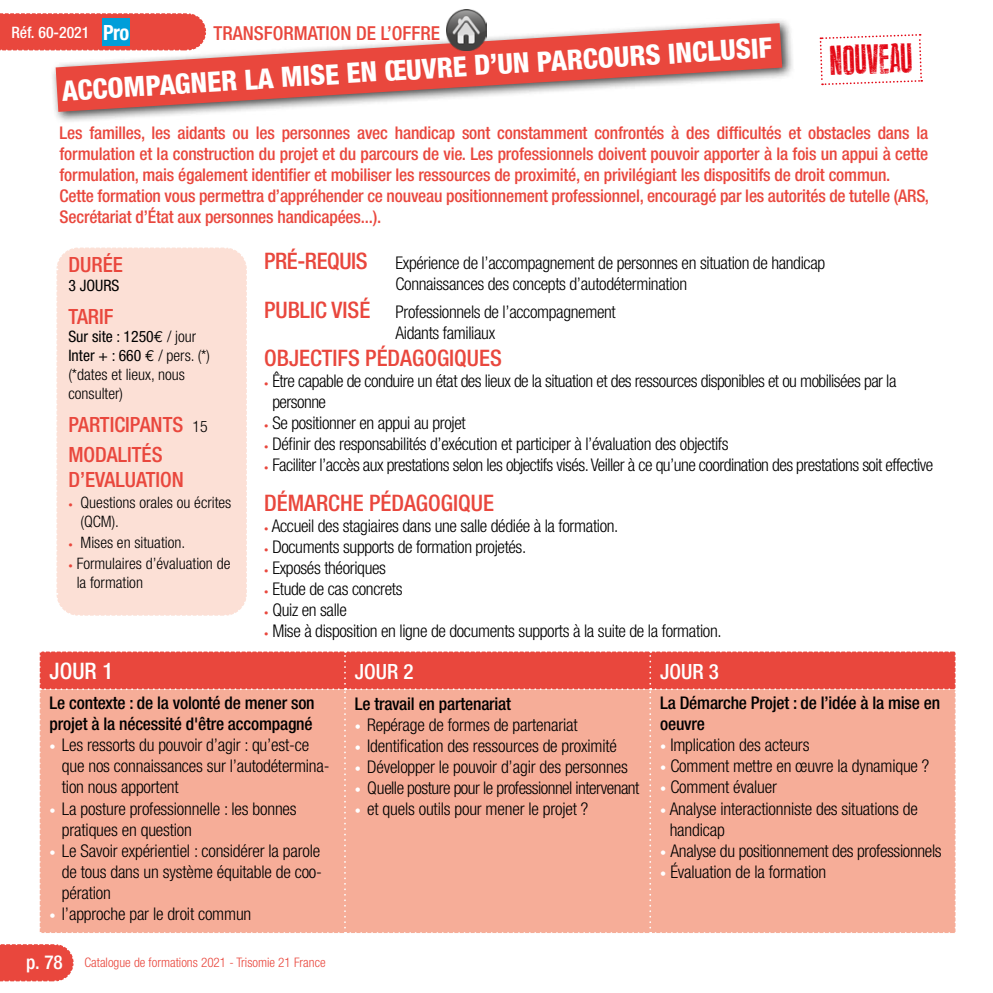
<style>
.page{position:relative;width:993px;height:993px;background:#fff}
.page>*{position:absolute;margin:0;border:0;box-sizing:border-box;transform-origin:0 0}
.t1{font:40.95px "New Press Eroded";color:#e30613;scale:.9 1}
.t2{font:800 condensed 28px "Helvetica Neue";color:#fff}
.t3{font:500 condensed 22.75px "Helvetica Neue";color:#e9473d}
.t4{font:500 condensed 22.75px "Helvetica Neue";color:#fff}
.t5{font:500 condensed 21px/30.1px "Helvetica Neue";color:#e9473d}
.t6{font:500 condensed 21px "Helvetica Neue";color:#fff}
.t7{font:700 condensed 21px "Helvetica Neue";color:#fff}
.t8{font:500 condensed 19.25px "Helvetica Neue";color:#e9473d}
.t9{font:500 condensed 19.25px "Helvetica Neue";color:#fff}
.t10{font:300 condensed 17.5px/21px "Helvetica Neue";letter-spacing:-.02em;color:#000}
.t11{font:500 condensed 17.5px/21px "Helvetica Neue";letter-spacing:-.01em;color:#e9473d}
.t12{font:500 condensed 17.5px/21px "Helvetica Neue";letter-spacing:-.01em;color:#000}
.t13{font:300 condensed 15.75px/18.9px "Helvetica Neue";color:#000}
.t14{font:500 condensed 15.75px "Helvetica Neue";color:#fff}
.t15{font:condensed 15.75px "Helvetica Neue";color:#000}
.t16{font:300 condensed 13.12px "Helvetica Neue";color:#e9473d}
.s1{font-weight:400}
.s2{font-family:"Euro Mono";font-weight:400;font-stretch:normal}
.s3{font-weight:300;font-size:15.75px;color:#000}
.s4{font-size:8.75px;color:#e9473d}
.s5{font-weight:500;font-size:22.75px;color:#e9473d}
.s6{font-size:12.25px;color:#fff}
</style>
<div class="page">
<svg style="left:0;top:13px;width:200px;height:38px;background:#ea5148"></svg>
<svg style="left:0;top:944px;width:74px;height:38px;background:#eb584f"></svg>
<div style="left:56px;top:247px;width:191px;height:369px;background:#fce0d6"></div>
<svg style="left:39px;top:651px;width:917px;height:282px;background:#f4a08c"></svg>
<div style="left:50px;top:18px;width:744px;height:106px;background:#000;opacity:.75"></div>
<svg style="left:56px;top:23px;width:726px;height:89px;fill:#e9473d"></svg>
<svg style="left:819px;top:34px;width:103px;height:52px"></svg>
<img style="left:446px;top:10px;width:40px;height:40px">
<p class="t7" style="left:103px;top:20px;width:28px">Pro</p>
<p class="t14" style="left:11px;top:23px;width:80px">Réf. 60-2021</p>
<p class="t8" style="left:213px;top:22px;width:228px">TRANSFORMATION DE L’OFFRE</p>
<h2 class="t2" style="left:61px;top:77px;width:712px;rotate:-4deg">ACCOMPAGNER LA MISE EN ŒUVRE D’UN PARCOURS INCLUSIF</h2>
<h1 class="t1" style="left:828px;top:40px;width:94px;rotate:-2deg">NOUVEAU</h1>
<p class="t11" style="left:60px;top:121px;width:870px">Les familles, les aidants ou les personnes avec handicap sont constamment confrontés à des difficultés et obstacles dans la formulation et la construction du projet et du parcours de vie. Les professionnels doivent pouvoir apporter à la fois un appui à cette formulation, mais également identifier et mobiliser les ressources de proximité, en privilégiant les dispositifs de droit commun.<br>Cette formation vous permettra d’appréhender ce nouveau positionnement professionnel, encouragé par les autorités de tutelle (ARS, Secrétariat d’État aux personnes handicapées...).</p>
<p class="t5" style="left:68px;top:249px;width:56px">DURÉE</p>
<p class="t15" style="left:68px;top:276px;width:53px">3 JOURS</p>
<p class="t5" style="left:68px;top:300px;width:47px">TARIF</p>
<p class="t13" style="left:68px;top:327px;width:143px"><span class="s1">Sur site : 1250</span><span class="s2">€</span> / jour<br><span class="s1">Inter + : 660</span> <span class="s2">€</span> / pers. (*) (*dates et lieux, nous consulter)</p>
<p class="t5" style="left:68px;top:408px;width:141px">PARTICIPANTS <span class="s3">15<br></span>MODALITÉS</p>
<p class="t5" style="left:68px;top:464px;width:117px">D’EVALUATION</p>
<p class="t13" style="left:80px;top:492px;width:152px;text-indent:-12px"><span class="s4">•</span> Questions orales ou écrites (QCM).</p>
<p class="t13" style="left:68px;top:532px;width:118px"><span class="s4">•</span> Mises en situation.</p>
<p class="t13" style="left:77px;top:553px;width:155px;text-indent:-8px"><span class="s4">•</span> Formulaires d’évaluation de la formation</p>
<p class="t10" style="left:264px;top:252px;width:562px;text-align:center"><span class="s5">PRÉ-REQUIS</span> Expérience de l’accompagnement de personnes en situation de handicap<br>Connaissances des concepts d’autodétermination</p>
<p class="t10" style="left:395px;top:300px;width:222px;text-indent:-131px"><span class="s5">PUBLIC VISÉ</span> Professionnels de l’accompagnement<br>Aidants familiaux</p>
<h3 class="t3" style="left:264px;top:344px;width:239px">OBJECTIFS PÉDAGOGIQUES</h3>
<p class="t10" style="left:272px;top:370px;width:625px;text-indent:-8px"><span class="s4">•</span> Être capable de conduire un état des lieux de la situation et des ressources disponibles et ou mobilisées par la personne</p>
<p class="t10" style="left:264px;top:412px;width:203px"><span class="s4">•</span> Se positionner en appui au projet</p>
<p class="t10" style="left:264px;top:433px;width:466px"><span class="s4">•</span> Définir des responsabilités d’exécution et participer à l’évaluation des objectifs</p>
<p class="t10" style="left:264px;top:454px;width:670px"><span class="s4">•</span> Faciliter l’accès aux prestations selon les objectifs visés. Veiller à ce qu’une coordination des prestations soit effective</p>
<h3 class="t3" style="left:264px;top:489px;width:231px">DÉMARCHE PÉDAGOGIQUE</h3>
<p class="t10" style="left:264px;top:514px;width:356px"><span class="s4">•</span> Accueil des stagiaires dans une salle dédiée à la formation.</p>
<p class="t10" style="left:264px;top:535px;width:263px"><span class="s4">•</span> Documents supports de formation projetés.</p>
<p class="t10" style="left:264px;top:556px;width:123px"><span class="s4">•</span> Exposés théoriques</p>
<p class="t10" style="left:264px;top:577px;width:140px"><span class="s4">•</span> Etude de cas concrets</p>
<p class="t10" style="left:264px;top:598px;width:84px"><span class="s4">•</span> Quiz en salle</p>
<p class="t10" style="left:264px;top:619px;width:459px"><span class="s4">•</span> Mise à disposition en ligne de documents supports à la suite de la formation.</p>
<h3 class="t4" style="left:50px;top:657px;width:65px">JOUR 1</h3>
<p class="t6" style="left:355px;top:658px;width:60px">JOUR 2</p>
<p class="t6" style="left:660px;top:658px;width:60px">JOUR 3</p>
<p class="t12" style="left:50px;top:692px;width:266px">Le contexte : de la volonté de mener son projet à la nécessité d'être accompagné</p>
<p class="t10" style="left:62px;top:734px;width:269px;text-indent:-12px"><span class="s6">•</span> Les ressorts du pouvoir d’agir : qu’est-ce que nos connaissances sur l’autodétermina&shy;tion nous apportent</p>
<p class="t10" style="left:62px;top:797px;width:236px;text-indent:-12px"><span class="s6">•</span> La posture professionnelle : les bonnes pratiques en question</p>
<p class="t10" style="left:62px;top:839px;width:261px;text-align:justify;text-indent:-12px"><span class="s6">•</span> Le Savoir expérientiel : considérer la parole de tous dans un système équitable de coo&shy;pération</p>
<p class="t10" style="left:50px;top:902px;width:203px"><span class="s6">•</span> l’approche par le droit commun</p>
<p class="t12" style="left:660px;top:692px;width:281px">La Démarche Projet : de l’idée à la mise en oeuvre</p>
<p class="t10" style="left:660px;top:734px;width:151px"><span class="s6">•</span> Implication des acteurs</p>
<p class="t10" style="left:660px;top:755px;width:271px"><span class="s6">•</span> Comment mettre en œuvre la dynamique ?</p>
<p class="t10" style="left:660px;top:776px;width:118px"><span class="s6">•</span> Comment évaluer</p>
<p class="t10" style="left:669px;top:797px;width:250px;text-indent:-10px"><span class="s6">•</span> Analyse interactionniste des situations de handicap</p>
<p class="t10" style="left:660px;top:839px;width:283px"><span class="s6">•</span> Analyse du positionnement des professionnels</p>
<p class="t10" style="left:660px;top:860px;width:167px"><span class="s6">•</span> Évaluation de la formation</p>
<p class="t12" style="left:355px;top:692px;width:158px">Le travail en partenariat</p>
<p class="t10" style="left:355px;top:713px;width:224px"><span class="s6">•</span> Repérage de formes de partenariat</p>
<p class="t10" style="left:355px;top:734px;width:263px"><span class="s6">•</span> Identification des ressources de proximité</p>
<p class="t10" style="left:355px;top:755px;width:274px"><span class="s6">•</span> Développer le pouvoir d’agir des personnes</p>
<p class="t10" style="left:355px;top:776px;width:286px"><span class="s6">•</span> Quelle posture pour le professionnel intervenant</p>
<p class="t10" style="left:355px;top:797px;width:235px"><span class="s6">•</span> et quels outils pour mener le projet ?</p>
<p class="t9" style="left:26px;top:950px;width:38px">p. 78</p>
<p class="t16" style="left:84px;top:954px;width:243px">Catalogue de formations 2021 - Trisomie 21 France</p>
</div>
